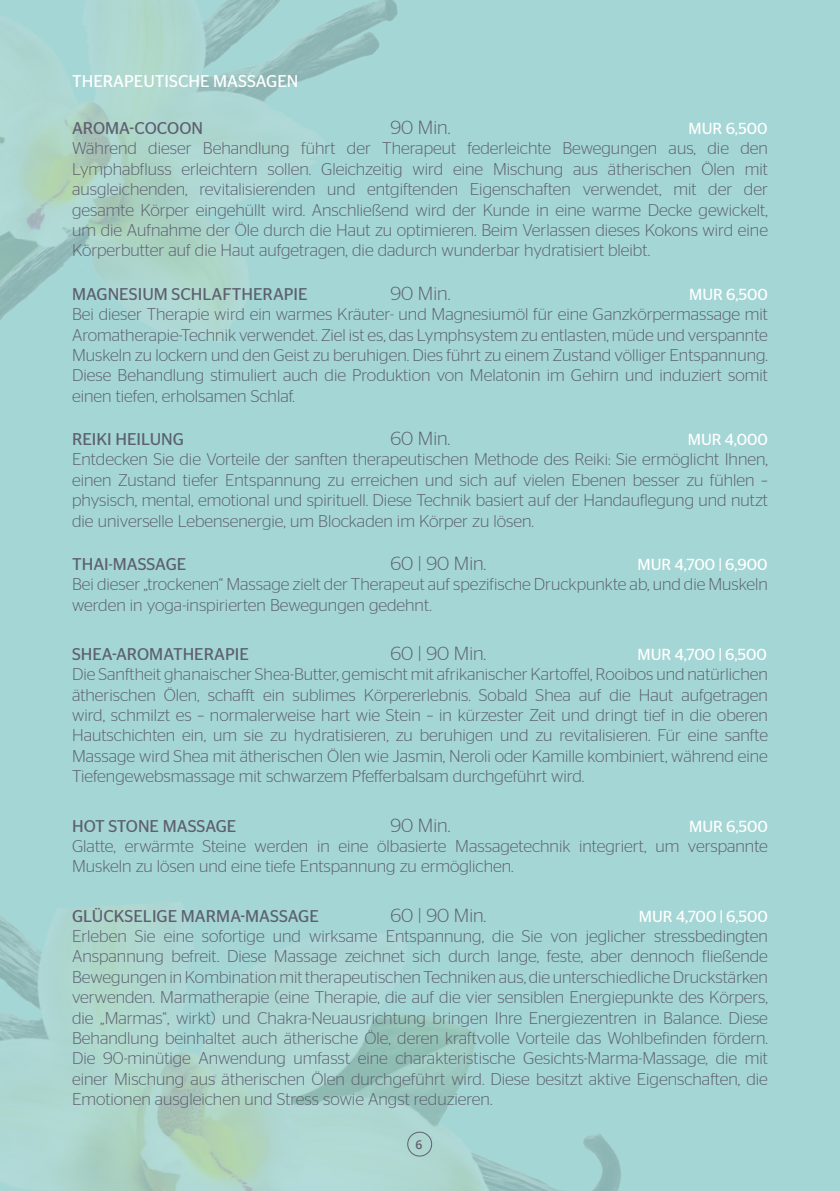
<style>
.page{position:relative;width:840px;height:1191px;background:#fff}
.page>*{position:absolute;margin:0;border:0;box-sizing:border-box;transform-origin:0 0}
.t1{font:300 19px "Stag Sans";color:#5d6070}
.t2{font:300 17px/20.4px "Stag Sans";color:#5d6070;text-align:justify}
.t3{font:17px "Stag Sans";color:#5d6070}
.t4{font:17px "Stag Sans";color:#fff}
.t5{font:16px "Stag Sans";color:#fff}
.t6{font:600 12.2px "Open Sans";color:#5d6070}
.s1{font-weight:300;color:#231f20}
</style>
<div class="page">
<div style="left:0;top:0;width:839px;height:1191px;background:#a4d6d5"></div>
<img style="left:0;top:0;width:398px;height:341px">
<img style="left:0;top:902px;width:621px;height:289px">
<div style="left:407px;top:1131px;width:25px;height:25px;border:1px solid #5d6070;border-radius:50%"></div>
<p class="t4" style="left:72px;top:72px;width:228px">THERAPEUTISCHE MASSAGEN</p>
<p class="t3" style="left:72px;top:118px;width:132px">AROMA-COCOON</p>
<p class="t1" style="left:390px;top:117px;width:61px">90 Min.</p>
<p class="t5" style="left:688px;top:119px;width:80px">MUR 6,500</p>
<p class="t2" style="left:72px;top:138px;width:697px">Während dieser Behandlung führt der Therapeut federleichte Bewegungen aus, die den Lymphabfluss erleichtern sollen. Gleichzeitig wird eine Mischung aus ätherischen Ölen mit ausgleichenden, revitalisierenden und entgiftenden Eigenschaften verwendet, mit der der gesamte Körper eingehüllt wird. Anschließend wird der Kunde in eine warme Decke gewickelt, um die Aufnahme der Öle durch die Haut zu optimieren. Beim Verlassen dieses Kokons wird eine Körperbutter auf die Haut aufgetragen, die dadurch wunderbar hydratisiert bleibt.</p>
<p class="t3" style="left:72px;top:284px;width:237px">MAGNESIUM SCHLAFTHERAPIE</p>
<p class="t1" style="left:390px;top:283px;width:61px">90 Min.</p>
<p class="t5" style="left:689px;top:285px;width:80px">MUR 6,500</p>
<p class="t2" style="left:72px;top:304px;width:697px">Bei dieser Therapie wird ein warmes Kräuter- und Magnesiumöl für eine Ganzkörpermassage mit Aromatherapie-Technik verwendet. Ziel ist es, das Lymphsystem zu entlasten, müde und verspannte Muskeln zu lockern und den Geist zu beruhigen. Dies führt zu einem Zustand völliger Entspannung.<br>Diese Behandlung stimuliert auch die Produktion von Melatonin im Gehirn und induziert somit einen tiefen, erholsamen Schlaf.</p>
<p class="t3" style="left:72px;top:429px;width:113px">REIKI HEILUNG</p>
<p class="t1" style="left:390px;top:428px;width:61px">60 Min.</p>
<p class="t5" style="left:687px;top:430px;width:81px">MUR 4,000</p>
<p class="t2" style="left:72px;top:449px;width:697px">Entdecken Sie die Vorteile der sanften therapeutischen Methode des Reiki: Sie ermöglicht Ihnen, einen Zustand tiefer Entspannung zu erreichen und sich auf vielen Ebenen besser zu fühlen – physisch, mental, emotional und spirituell. Diese Technik basiert auf der Handauflegung und nutzt die universelle Lebensenergie, um Blockaden im Körper zu lösen.</p>
<p class="t3" style="left:72px;top:554px;width:116px">THAI<span class="s1">-</span>MASSAGE</p>
<p class="t1" style="left:390px;top:553px;width:97px">60 | 90 Min.</p>
<p class="t5" style="left:637px;top:555px;width:131px">MUR 4,700 | 6,900</p>
<p class="t2" style="left:72px;top:574px;width:697px">Bei dieser „trockenen“ Massage zielt der Therapeut auf spezifische Druckpunkte ab, und die Muskeln werden in yoga-inspirierten Bewegungen gedehnt.</p>
<p class="t3" style="left:72px;top:644px;width:178px">SHEA-AROMATHERAPIE</p>
<p class="t1" style="left:390px;top:643px;width:97px">60 | 90 Min.</p>
<p class="t5" style="left:637px;top:645px;width:131px">MUR 4,700 | 6,500</p>
<p class="t2" style="left:72px;top:664px;width:697px">Die Sanftheit ghanaischer Shea-Butter, gemischt mit afrikanischer Kartoffel, Rooibos und natürlichen ätherischen Ölen, schafft ein sublimes Körpererlebnis. Sobald Shea auf die Haut aufgetragen wird, schmilzt es – normalerweise hart wie Stein – in kürzester Zeit und dringt tief in die oberen Hautschichten ein, um sie zu hydratisieren, zu beruhigen und zu revitalisieren. Für eine sanfte Massage wird Shea mit ätherischen Ölen wie Jasmin, Neroli oder Kamille kombiniert, während eine Tiefengewebsmassage mit schwarzem Pfefferbalsam durchgeführt wird.</p>
<p class="t3" style="left:72px;top:816px;width:166px">HOT STONE MASSAGE</p>
<p class="t1" style="left:390px;top:814px;width:61px">90 Min.</p>
<p class="t5" style="left:689px;top:817px;width:80px">MUR 6,500</p>
<p class="t2" style="left:72px;top:835px;width:697px">Glatte, erwärmte Steine werden in eine ölbasierte Massagetechnik integriert, um verspannte<br>Muskeln zu lösen und eine tiefe Entspannung zu ermöglichen.</p>
<p class="t3" style="left:72px;top:906px;width:248px">GLÜCKSELIGE MARMA-MASSAGE</p>
<p class="t1" style="left:390px;top:904px;width:97px">60 | 90 Min.</p>
<p class="t5" style="left:638px;top:907px;width:130px">MUR 4,700 | 6,500</p>
<p class="t2" style="left:72px;top:925px;width:697px">Erleben Sie eine sofortige und wirksame Entspannung, die Sie von jeglicher stressbedingten Anspannung befreit. Diese Massage zeichnet sich durch lange, feste, aber dennoch fließende Bewegungen in Kombination mit therapeutischen Techniken aus, die unterschiedliche Druckstärken verwenden. Marmatherapie (eine Therapie, die auf die vier sensiblen Energiepunkte des Körpers, die „Marmas“, wirkt) und Chakra-Neuausrichtung bringen Ihre Energiezentren in Balance. Diese Behandlung beinhaltet auch ätherische Öle, deren kraftvolle Vorteile das Wohlbefinden fördern.<br>Die 90-minütige Anwendung umfasst eine charakteristische Gesichts-Marma-Massage, die mit einer Mischung aus ätherischen Ölen durchgeführt wird. Diese besitzt aktive Eigenschaften, die Emotionen ausgleichen und Stress sowie Angst reduzieren.</p>
<p class="t6" style="left:415px;top:1136px;width:8px">6</p>
</div>
